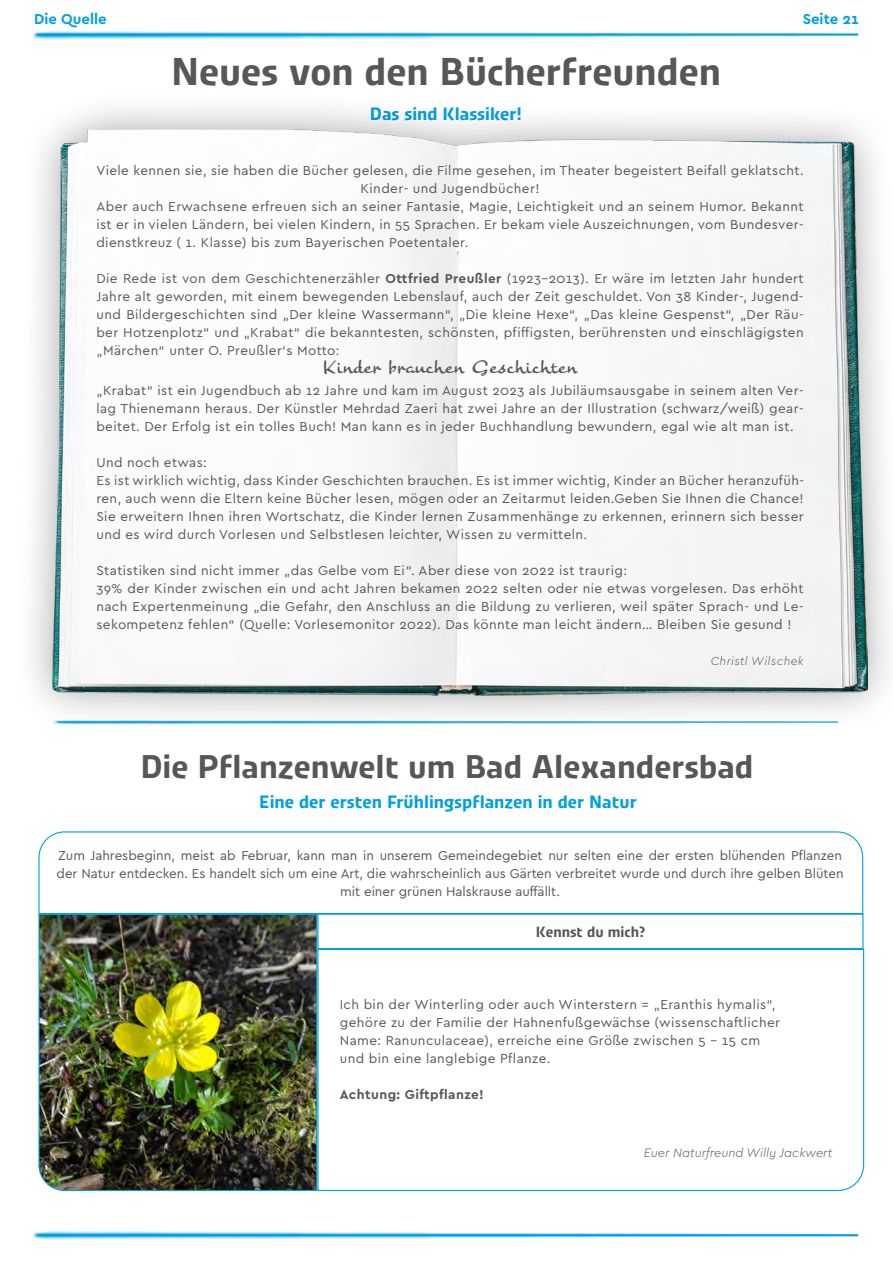
<style>
.page{position:relative;width:893px;height:1263px;background:#fff}
.page>*{position:absolute;margin:0;border:0;box-sizing:border-box;transform-origin:0 0}
.t1{font:700 39px "Urby";color:#575756}
.t2{font:700 33px "Urby";color:#575756}
.t3{font:700 18px "Urby";color:#009fe3}
.t4{font:18px "Banana";letter-spacing:.03em;color:#575756}
.t5{font:700 15px "Cera";color:#009fe3}
.t6{font:700 15px "Urby";color:#575756}
.t7{font:13.5px/18px "Cera";letter-spacing:.03em;color:#575756}
.t8{font:13.5px/18px "Cera";color:#575756;text-align:center}
.t9{font:700 13.5px "Cera";letter-spacing:.03em;color:#575756}
.t10{font:italic 300 12.75px "Cera PRO";color:#575756}
.t11{font:italic 300 12px "Cera";letter-spacing:.03em;color:#575756}
.s1{font-weight:700}
</style>
<div class="page">
<svg style="left:38px;top:831px;width:826px;height:84px"></svg>
<svg style="left:318px;top:948px;width:547px;height:243px"></svg>
<div style="left:317px;top:914px;width:546px;height:35px;border:1px solid #009fe3"></div>
<img style="left:38px;top:913px;width:280px;height:278px">
<div style="left:13px;top:90px;width:880px;height:644px;background:#000;opacity:.35"></div>
<img style="left:52px;top:130px;width:815px;height:565px">
<img style="left:34px;top:1230px;width:825px;height:10px">
<img style="left:34px;top:30px;width:825px;height:10px">
<p class="t5" style="left:34px;top:9px;width:74px">Die Quelle</p>
<p class="t5" style="left:803px;top:9px;width:58px">Seite 21</p>
<h1 class="t1" style="left:171px;top:43px;width:551px">Neues von den Bücherfreunden</h1>
<h3 class="t3" style="left:370px;top:101px;width:154px">Das sind Klassiker!</h3>
<p class="t7" style="left:96px;top:161px;width:709px">Viele kennen sie, sie haben die Bücher gelesen, die Filme gesehen, im Theater begeistert Beifall geklatscht.</p>
<p class="t7" style="left:361px;top:179px;width:180px">Kinder- und Jugendbücher!</p>
<p class="t7" style="left:96px;top:197px;width:709px">Aber auch Erwachsene erfreuen sich an seiner Fantasie, Magie, Leichtigkeit und an seinem Humor. Bekannt</p>
<p class="t7" style="left:96px;top:215px;width:709px">ist er in vielen Ländern, bei vielen Kindern, in 55 Sprachen. Er bekam viele Auszeichnungen, vom Bundesver-</p>
<p class="t7" style="left:96px;top:233px;width:373px">dienstkreuz ( 1. Klasse) bis zum Bayerischen Poetentaler.</p>
<p class="t7" style="left:96px;top:269px;width:709px;text-align:justify">Die Rede ist von dem Geschichtenerzähler <span class="s1">Ottfried Preußler</span> (1923-2013). Er wäre im letzten Jahr hundert Jahre alt geworden, mit einem bewegenden Lebenslauf, auch der Zeit geschuldet. Von 38 Kinder-, Jugend&shy;und Bildergeschichten sind „Der kleine Wassermann“, „Die kleine Hexe“, „Das kleine Gespenst“, „Der Räu&shy;ber Hotzenplotz“ und „Krabat“ die bekanntesten, schönsten, pfiffigsten, berührensten und einschlägigsten „Märchen“ unter O. Preußler‘s Motto:</p>
<h3 class="t4" style="left:323px;top:355px;width:256px">Kinder brauchen Geschichten</h3>
<p class="t7" style="left:96px;top:381px;width:709px;text-align:justify">„Krabat“ ist ein Jugendbuch ab 12 Jahre und kam im August 2023 als Jubiläumsausgabe in seinem alten Ver&shy;lag Thienemann heraus. Der Künstler Mehrdad Zaeri hat zwei Jahre an der Illustration (schwarz/weiß) gear&shy;beitet. Der Erfolg ist ein tolles Buch! Man kann es in jeder Buchhandlung bewundern, egal wie alt man ist.</p>
<p class="t7" style="left:96px;top:453px;width:709px">Und noch etwas:<br>Es ist wirklich wichtig, dass Kinder Geschichten brauchen. Es ist immer wichtig, Kinder an Bücher heranzufüh&shy;ren, auch wenn die Eltern keine Bücher lesen, mögen oder an Zeitarmut leiden.Geben Sie Ihnen die Chance!<br>Sie erweitern Ihnen ihren Wortschatz, die Kinder lernen Zusammenhänge zu erkennen, erinnern sich besser und es wird durch Vorlesen und Selbstlesen leichter, Wissen zu vermitteln.</p>
<p class="t7" style="left:96px;top:561px;width:709px">Statistiken sind nicht immer „das Gelbe vom Ei“. Aber diese von 2022 ist traurig:<br>39% der Kinder zwischen ein und acht Jahren bekamen 2022 selten oder nie etwas vorgelesen. Das erhöht nach Expertenmeinung „die Gefahr, den Anschluss an die Bildung zu verlieren, weil später Sprach- und Le&shy;sekompetenz fehlen“ (Quelle: Vorlesemonitor 2022). Das könnte man leicht ändern… Bleiben Sie gesund !</p>
<p class="t11" style="left:711px;top:653px;width:94px">Christl Wilschek</p>
<h2 class="t2" style="left:140px;top:743px;width:615px">Die Pflanzenwelt um Bad Alexandersbad</h2>
<h3 class="t3" style="left:259px;top:789px;width:379px">Eine der ersten Frühlingspflanzen in der Natur</h3>
<p class="t8" style="left:57px;top:846px;width:789px">Zum Jahresbeginn, meist ab Februar, kann man in unserem Gemeindegebiet nur selten eine der ersten blühenden Pflanzen der Natur entdecken. Es handelt sich um eine Art, die wahrscheinlich aus Gärten verbreitet wurde und durch ihre gelben Blüten mit einer grünen Halskrause auffällt.</p>
<p class="t6" style="left:536px;top:921px;width:111px">Kennst du mich?</p>
<p class="t7" style="left:340px;top:994px;width:442px">Ich bin der Winterling oder auch Winterstern = „Eranthis hymalis“, gehöre zu der Familie der Hahnenfußgewächse (wissenschaftlicher Name: Ranunculaceae), erreiche eine Größe zwischen 5 – 15 cm und bin eine langlebige Pflanze.</p>
<p class="t9" style="left:340px;top:1085px;width:146px">Achtung: Giftpflanze!</p>
<p class="t10" style="left:644px;top:1144px;width:190px">Euer Naturfreund Willy Jackwert</p>
</div>
